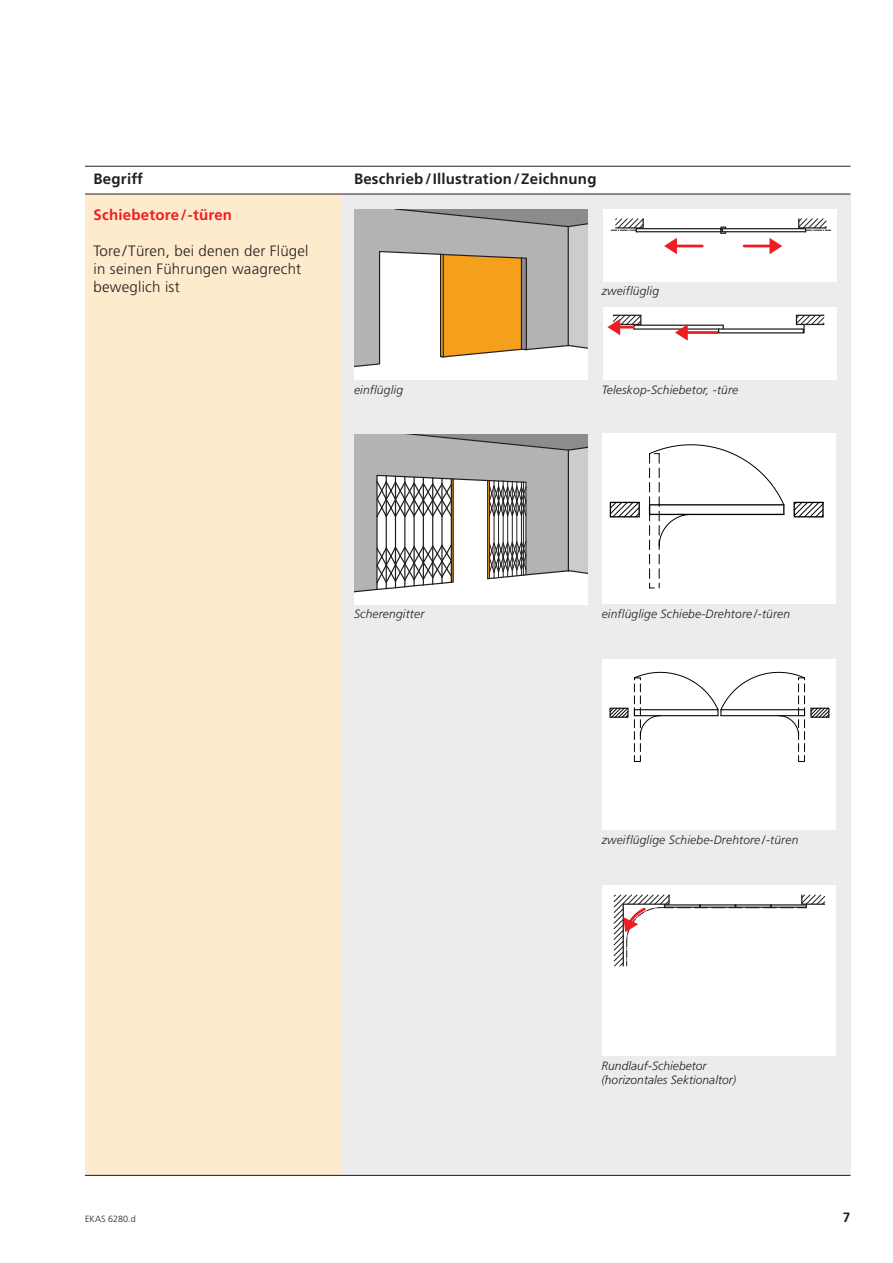
<style>
.page{position:relative;width:893px;height:1263px;background:#fff}
.page>*{position:absolute;margin:0;border:0;box-sizing:border-box;transform-origin:0 0}
.t1{font:300 15px/18px "Frutiger";letter-spacing:.015em;color:#231f20}
.t2{font:700 15px "Frutiger";letter-spacing:.015em;color:#231f20}
.t3{font:700 15px "Frutiger";letter-spacing:.015em;color:#ee1d23}
.t4{font:700 13.5px "Frutiger";color:#231f20}
.t5{font:italic 300 12px/14.2px "Frutiger";letter-spacing:.015em;color:#231f20}
.t6{font:300 9px "Frutiger";letter-spacing:.005em;color:#231f20}
</style>
<div class="page">
<div style="left:85px;top:194px;width:256px;height:982px;background:#feeacc"></div>
<div style="left:341px;top:194px;width:509px;height:982px;background:#ececee"></div>
<hr style="left:85px;top:166px;width:765px;height:1px;background:#231f20">
<hr style="left:85px;top:194px;width:765px;height:1px;background:#231f20">
<hr style="left:85px;top:1175px;width:765px;height:1px;background:#231f20">
<div style="left:603px;top:209px;width:234px;height:73px;background:#fff"></div>
<svg style="left:610px;top:218px;width:222px;height:37px"></svg>
<div style="left:603px;top:308px;width:233px;height:72px;background:#fff"></div>
<svg style="left:607px;top:314px;width:218px;height:27px"></svg>
<div style="left:602px;top:433px;width:234px;height:170px;background:#fff"></div>
<div style="left:602px;top:660px;width:234px;height:170px;background:#fff"></div>
<svg style="left:609px;top:671px;width:221px;height:91px"></svg>
<div style="left:602px;top:885px;width:234px;height:170px;background:#fff"></div>
<svg style="left:613px;top:894px;width:213px;height:73px"></svg>
<svg style="left:354px;top:210px;width:234px;height:170px;background:#d4c3a9"></svg>
<svg style="left:354px;top:434px;width:234px;height:170px;background:#b9b8b8"></svg>
<p class="t2" style="left:94px;top:170px;width:51px">Begriff</p>
<p class="t2" style="left:354px;top:170px;width:244px">Beschrieb/Illustration/Zeichnung</p>
<p class="t3" style="left:94px;top:206px;width:140px">Schiebetore/-türen</p>
<p class="t1" style="left:94px;top:243px;width:217px">Tore/Türen, bei denen der Flügel in seinen Führungen waagrecht beweglich ist</p>
<p class="t5" style="left:602px;top:284px;width:59px">zweiflüglig</p>
<p class="t5" style="left:354px;top:383px;width:51px">einflüglig</p>
<p class="t5" style="left:602px;top:383px;width:138px">Teleskop-Schiebetor, -türe</p>
<p class="t5" style="left:354px;top:607px;width:72px">Scherengitter</p>
<p class="t5" style="left:602px;top:607px;width:190px">einflüglige Schiebe-Drehtore/-türen</p>
<p class="t5" style="left:602px;top:833px;width:198px">zweiflüglige Schiebe-Drehtore/-türen</p>
<p class="t5" style="left:601px;top:1059px;width:136px">Rundlauf-Schiebetor (horizontales Sektionaltor)</p>
<p class="t6" style="left:85px;top:1215px;width:52px">EKAS 6280.d</p>
<p class="t4" style="left:843px;top:1209px;width:9px">7</p>
</div>
